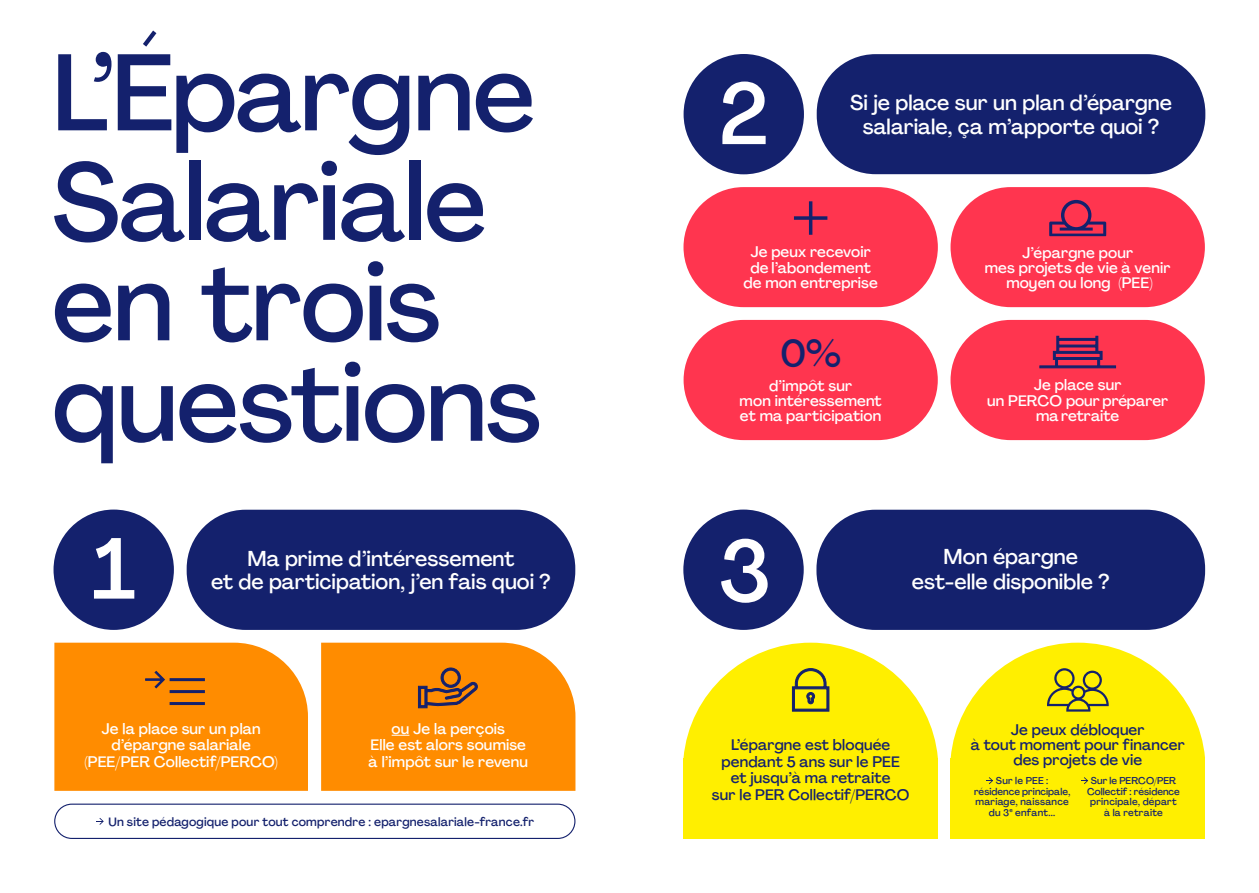
<style>
.page{position:relative;width:1259px;height:893px;background:#fff}
.page>*{position:absolute;margin:0;border:0;box-sizing:border-box;transform-origin:0 0}
.t1{font:500 107.4px/109.5px "Agrandir";letter-spacing:-.015em;color:#14216d}
.t2{font:500 85.5px "Agrandir";color:#fff}
.t3{font:500 36.6px "Agrandir";color:#14216d}
.t4{font:500 21px/24.8px "Agrandir";color:#fff;text-align:center}
.t5{font:500 15px/16.5px "Agrandir";letter-spacing:.01em;color:#fff;text-align:center}
.t6{font:500 15px/16.5px "Agrandir";letter-spacing:.01em;color:#14216d;text-align:center}
.t7{font:500 12px "Agrandir";letter-spacing:.015em;color:#14216d}
.t8{font:500 9.75px/10.5px "Agrandir";letter-spacing:.015em;color:#14216d;text-align:center}
</style>
<div class="page">
<div style="left:683px;top:54px;width:121px;height:120px;background:#14216d;border-radius:50%"></div>
<div style="left:683px;top:510px;width:120px;height:120px;background:#14216d;border-radius:50%"></div>
<div style="left:816px;top:54px;width:389px;height:120px;background:#14216d;border-radius:59px"></div>
<div style="left:816px;top:510px;width:389px;height:120px;background:#14216d;border-radius:59px"></div>
<div style="left:683px;top:758px;width:255px;height:81px;background:#ffef00"></div>
<div style="left:950px;top:758px;width:255px;height:81px;background:#ffef00"></div>
<div style="left:950px;top:320px;width:255px;height:120px;background:#ff354f;border-radius:60px"></div>
<div style="left:683px;top:187px;width:255px;height:120px;background:#ff354f;border-radius:60px"></div>
<div style="left:950px;top:187px;width:255px;height:120px;background:#ff354f;border-radius:60px"></div>
<div style="left:683px;top:320px;width:254px;height:120px;background:#ff354f;border-radius:60px"></div>
<svg style="left:1049px;top:200px;width:57px;height:36px"></svg>
<svg style="left:1039px;top:335px;width:77px;height:34px"></svg>
<div style="left:54px;top:510px;width:120px;height:120px;background:#14216d;border-radius:50%"></div>
<div style="left:187px;top:510px;width:388px;height:120px;background:#14216d;border-radius:59px"></div>
<div style="left:54px;top:643px;width:254px;height:148px;background:#ff8c00"></div>
<div style="left:321px;top:643px;width:254px;height:148px;background:#ff8c00"></div>
<svg style="left:683px;top:643px;width:255px;height:115px"></svg>
<svg style="left:96px;top:818px;width:8px;height:7px"></svg>
<svg style="left:1081px;top:777px;width:7px;height:7px"></svg>
<svg style="left:986px;top:777px;width:7px;height:7px"></svg>
<svg style="left:950px;top:643px;width:255px;height:115px"></svg>
<div style="left:54px;top:804px;width:521px;height:35px;border:1px solid #14216d;border-radius:17px"></div>
<hr style="left:809px;top:201px;width:3px;height:34px;background:#14216d">
<svg style="left:794px;top:216px;width:33px;height:4px"></svg>
<h1 class="t1" style="left:52px;top:37px;width:485px">L’Épargne<br>Salariale</h1>
<h1 class="t1" style="left:52px;top:252px;width:491px;line-height:100.5px">en trois questions</h1>
<h2 class="t2" style="left:92px;top:516px;width:44px">1</h2>
<h3 class="t4" style="left:247px;top:546px;width:268px">Ma prime d’intéressement</h3>
<h3 class="t4" style="left:211px;top:569px;width:341px">et de participation, j’en fais quoi ?</h3>
<p class="t5" style="left:84px;top:720px;width:195px">Je la place sur un plan d’épargne salariale (PEE/PER Collectif/PERCO)</p>
<p class="t5" style="left:369px;top:720px;width:161px">ou Je la perçois<br>Elle est alors soumise à l’impôt sur le revenu</p>
<p class="t7" style="left:108px;top:814px;width:427px">Un site pédagogique pour tout comprendre : epargnesalariale-france.fr</p>
<h2 class="t2" style="left:718px;top:61px;width:52px">2</h2>
<h3 class="t4" style="left:850px;top:90px;width:323px">Si je place sur un plan d’épargne salariale, ça m’apporte quoi ?</h3>
<p class="t5" style="left:750px;top:243px;width:122px;text-align:left">Je peux recevoir de l’abondement</p>
<p class="t5" style="left:743px;top:274px;width:136px">de mon entreprise</p>
<h3 class="t3" style="left:780px;top:330px;width:63px">0%</h3>
<p class="t5" style="left:739px;top:378px;width:144px;line-height:15px">d’impôt sur<br>mon intéressement et ma participation</p>
<p class="t5" style="left:984px;top:245px;width:187px;line-height:15px">J’épargne pour<br>mes projets de vie à venir moyen ou long (PEE)</p>
<p class="t5" style="left:987px;top:376px;width:182px">Je place sur<br>un PERCO pour préparer</p>
<p class="t5" style="left:1036px;top:407px;width:84px">ma retraite</p>
<h2 class="t2" style="left:718px;top:518px;width:54px">3</h2>
<h3 class="t4" style="left:912px;top:544px;width:199px">Mon épargne est-elle disponible ?</h3>
<p class="t6" style="left:712px;top:737px;width:199px">L’épargne est bloquée pendant 5 ans sur le PEE et jusqu’à ma retraite<br>sur le PER Collectif/PERCO</p>
<p class="t6" style="left:970px;top:722px;width:216px;line-height:15px">Je peux débloquer<br>à tout moment pour financer des projets de vie</p>
<p class="t8" style="left:1087px;top:775px;width:94px">Sur le PERCO/PER<br>Collectif : résidence principale, départ à la retraite</p>
<p class="t8" style="left:974px;top:775px;width:98px">Sur le PEE : résidence principale, mariage, naissance du 3<sup>e</sup> enfant...</p>
</div>
